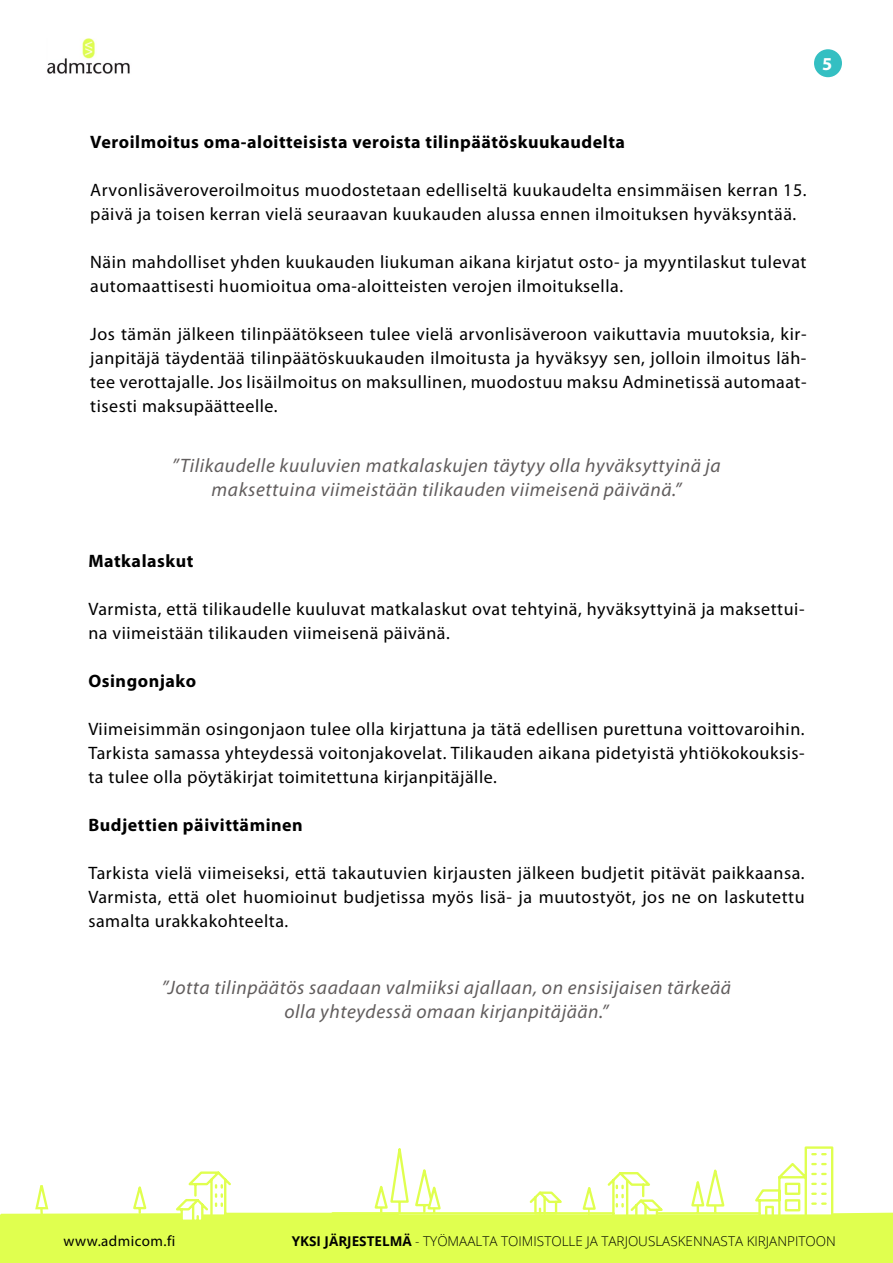
<style>
.page{position:relative;width:893px;height:1263px;background:#fff}
.page>*{position:absolute;margin:0;border:0;box-sizing:border-box;transform-origin:0 0}
.t1{font:italic 19.5px/24px "Myriad Pro";letter-spacing:.03em;color:#615d5d;text-align:center}
.t2{font:700 18.15px "Myriad Pro";color:#fff}
.t3{font:18px/24px "Myriad Pro";letter-spacing:.03em;color:#000}
.t4{font:700 18px "Myriad Pro";letter-spacing:.03em;color:#000}
.t5{font:15px "Myriad Pro";letter-spacing:.03em;color:#000}
.t6{font:300 13.5px "Open Sans";color:#000}
.s1{font-weight:700}
</style>
<div class="page">
<svg style="left:0;top:1146px;width:893px;height:117px"></svg>
<img style="left:47px;top:39px;width:83px;height:35px">
<div style="left:814px;top:49px;width:28px;height:28px;background:#34bfc2;border-radius:50%"></div>
<p class="t2" style="left:822px;top:52px;width:12px">5</p>
<p class="t4" style="left:90px;top:130px;width:536px">Veroilmoitus oma-aloitteisista veroista tilinpäätöskuukaudelta</p>
<p class="t3" style="left:90px;top:178px;width:718px">Arvonlisäveroveroilmoitus muodostetaan edelliseltä kuukaudelta ensimmäisen kerran 15. päivä ja toisen kerran vielä seuraavan kuukauden alussa ennen ilmoituksen hyväksyntää.</p>
<p class="t3" style="left:90px;top:250px;width:718px">Näin mahdolliset yhden kuukauden liukuman aikana kirjatut osto- ja myyntilaskut tulevat automaattisesti huomioitua oma-aloitteisten verojen ilmoituksella.</p>
<p class="t3" style="left:90px;top:322px;width:718px;text-align:justify">Jos tämän jälkeen tilinpäätökseen tulee vielä arvonlisäveroon vaikuttavia muutoksia, kir&shy;janpitäjä täydentää tilinpäätöskuukauden ilmoitusta ja hyväksyy sen, jolloin ilmoitus läh&shy;tee verottajalle. Jos lisäilmoitus on maksullinen, muodostuu maksu Adminetissä automaat&shy;tisesti maksupäätteelle.</p>
<p class="t1" style="left:172px;top:453px;width:550px">”Tilikaudelle kuuluvien matkalaskujen täytyy olla hyväksyttyinä ja maksettuina viimeistään tilikauden viimeisenä päivänä.”</p>
<p class="t4" style="left:88px;top:549px;width:107px">Matkalaskut</p>
<p class="t3" style="left:88px;top:596px;width:718px">Varmista, että tilikaudelle kuuluvat matkalaskut ovat tehtyinä, hyväksyttyinä ja maksettui&shy;na viimeistään tilikauden viimeisenä päivänä.</p>
<p class="t4" style="left:88px;top:669px;width:109px">Osingonjako</p>
<p class="t3" style="left:88px;top:716px;width:718px;text-align:justify">Viimeisimmän osingonjaon tulee olla kirjattuna ja tätä edellisen purettuna voittovaroihin.<br>Tarkista samassa yhteydessä voitonjakovelat. Tilikauden aikana pidetyistä yhtiökokouksis&shy;ta tulee olla pöytäkirjat toimitettuna kirjanpitäjälle.</p>
<p class="t4" style="left:88px;top:813px;width:216px">Budjettien päivittäminen</p>
<p class="t3" style="left:88px;top:860px;width:718px;text-align:justify">Tarkista vielä viimeiseksi, että takautuvien kirjausten jälkeen budjetit pitävät paikkaansa.<br>Varmista, että olet huomioinut budjetissa myös lisä- ja muutostyöt, jos ne on laskutettu samalta urakkakohteelta.</p>
<p class="t1" style="left:162px;top:975px;width:571px">”Jotta tilinpäätös saadaan valmiiksi ajallaan, on ensisijaisen tärkeää olla yhteydessä omaan kirjanpitäjään.”</p>
<p class="t5" style="left:64px;top:1231px;width:113px">www.admicom.fi</p>
<p class="t6" style="left:292px;top:1232px;width:546px"><span class="s1">YKSI JÄRJESTELMÄ</span> - TYÖMAALTA TOIMISTOLLE JA TARJOUSLASKENNASTA KIRJANPITOON</p>
</div>
